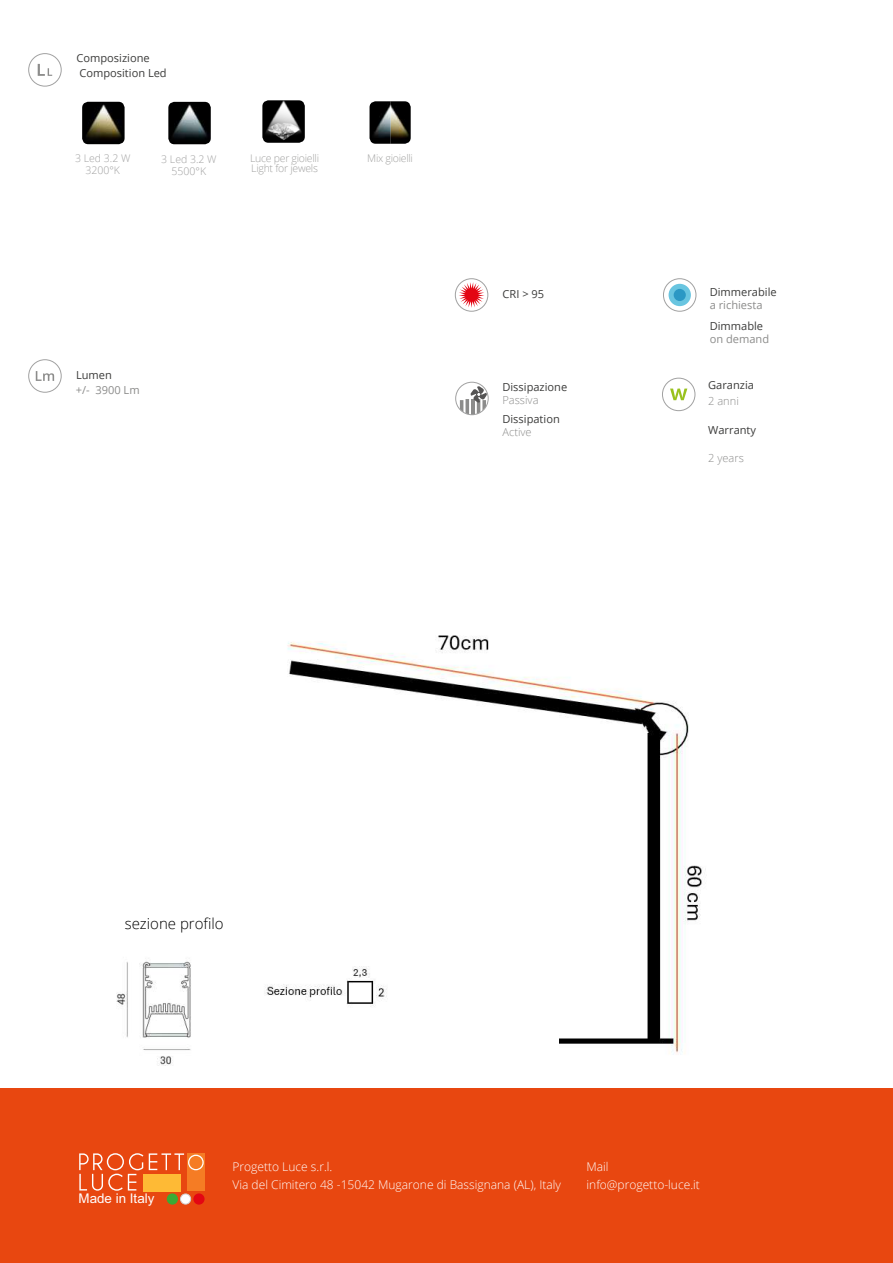
<style>
.page{position:relative;width:893px;height:1263px;background:#fff}
.page>*{position:absolute;margin:0;border:0;box-sizing:border-box;transform-origin:0 0}
.t1{font:300 15px "Open Sans";color:#000}
.t2{font:13.35px "Arial";color:#fff}
.t3{font:300 12px/17.9px "Open Sans";color:#fff}
.t4{font:11.1px/15px "Open Sans";color:#3c3c3b}
.t5{font:300 11.1px "Open Sans";color:#8c8c8b}
.t6{font:11.1px "Open Sans";color:#8c8c8b}
.t7{font:11.1px "Open Sans";color:#8c8c8b}
.t8{font:300 10.5px/10.5px "Open Sans";letter-spacing:-.025em;color:#a1a1a0}
.t9{font:300 10.5px/12px "Open Sans";color:#a1a1a1;text-align:center}
.s1{font-style:inherit}
</style>
<div class="page">
<svg style="left:38px;top:64px;width:14px;height:12px"></svg>
<div style="left:28px;top:53px;width:34px;height:34px;border:1px solid #a1a1a1;border-radius:50%"></div>
<svg style="left:659px;top:274px;width:42px;height:42px"></svg>
<div style="left:663px;top:278px;width:33px;height:34px;border:1px solid #a1a1a1;border-radius:50%"></div>
<div style="left:669px;top:284px;width:22px;height:22px;background:#69c5e0;border-radius:50%"></div>
<div style="left:674px;top:289px;width:12px;height:12px;background:#2b98c4;border-radius:50%"></div>
<div style="left:28px;top:359px;width:34px;height:34px;border:1px solid #a1a1a1;border-radius:50%"></div>
<svg style="left:36px;top:371px;width:18px;height:10px"></svg>
<div style="left:455px;top:278px;width:33px;height:34px;border:1px solid #a1a1a1;border-radius:50%"></div>
<svg style="left:459px;top:282px;width:25px;height:26px"></svg>
<svg style="left:460px;top:386px;width:27px;height:28px"></svg>
<div style="left:455px;top:382px;width:34px;height:33px;border:1px solid #a1a1a1;border-radius:50%"></div>
<div style="left:662px;top:378px;width:33px;height:33px;border:1px solid #a1a1a1;border-radius:50%"></div>
<svg style="left:670px;top:389px;width:17px;height:11px"></svg>
<div style="left:0;top:1089px;width:893px;height:174px;background:#e84710"></div>
<img style="left:168px;top:102px;width:43px;height:42px">
<img style="left:82px;top:102px;width:43px;height:42px">
<img style="left:262px;top:100px;width:43px;height:43px">
<img style="left:369px;top:101px;width:42px;height:43px">
<img style="left:158px;top:635px;width:548px;height:431px">
<div style="left:187px;top:1153px;width:18px;height:38px;background:#f57c24"></div>
<div style="left:143px;top:1174px;width:37px;height:17px;background:#feba35"></div>
<svg style="left:79px;top:1153px;width:64px;height:38px"></svg>
<svg style="left:149px;top:1153px;width:55px;height:17px"></svg>
<div style="left:167px;top:1193px;width:11px;height:11px;background:#3aaa35;border-radius:50%"></div>
<div style="left:180px;top:1193px;width:11px;height:11px;background:#fff;border:1px solid #d0d0d0;border-radius:50%"></div>
<div style="left:193px;top:1193px;width:12px;height:11px;background:#e30613;border-radius:50%"></div>
<img style="left:116px;top:952px;width:83px;height:113px">
<p class="t4" style="left:77px;top:50px;width:92px">Composizione<br>Composition Led</p>
<p class="t9" style="left:75px;top:152px;width:57px">3 Led 3.2 W<br>3200°K</p>
<p class="t8" style="left:250px;top:153px;width:70px">Luce per gioielli<br>Light for jewels</p>
<p class="t8" style="left:367px;top:153px;width:47px">Mix gioielli</p>
<p class="t9" style="left:161px;top:152px;width:57px">3 Led 3.2 W<br>5500°K</p>
<p class="t4" style="left:76px;top:367px;width:37px">Lumen</p>
<p class="t7" style="left:76px;top:382px;width:65px">+/- <span class="s1">3900</span> Lm</p>
<p class="t4" style="left:503px;top:286px;width:43px">CRI &gt; <span class="s1">95</span></p>
<p class="t4" style="left:502px;top:379px;width:66px">Dissipazione</p>
<p class="t5" style="left:502px;top:392px;width:38px">Passiva</p>
<p class="t4" style="left:502px;top:411px;width:59px">Dissipation</p>
<p class="t5" style="left:502px;top:425px;width:31px">Active</p>
<p class="t4" style="left:710px;top:284px;width:68px">Dimmerabile</p>
<p class="t4" style="left:710px;top:318px;width:55px">Dimmable</p>
<p class="t6" style="left:710px;top:297px;width:54px">a richiesta</p>
<p class="t6" style="left:710px;top:331px;width:61px">on demand</p>
<p class="t4" style="left:708px;top:377px;width:47px">Garanzia</p>
<p class="t5" style="left:708px;top:394px;width:32px">2 anni</p>
<p class="t4" style="left:708px;top:422px;width:49px">Warranty</p>
<p class="t5" style="left:708px;top:450px;width:37px">2 years</p>
<h1 class="t1" style="left:125px;top:913px;width:100px">sezione profilo</h1>
<p class="t2" style="left:79px;top:1194px;width:77px">Made in Italy</p>
<p class="t3" style="left:233px;top:1157px;width:330px">Progetto Luce s.r.l.<br>Via del Cimitero 48 -15042 Mugarone di Bassignana (AL), Italy</p>
<p class="t3" style="left:586px;top:1157px;width:115px">Mail info@progetto-luce.it</p>
</div>
